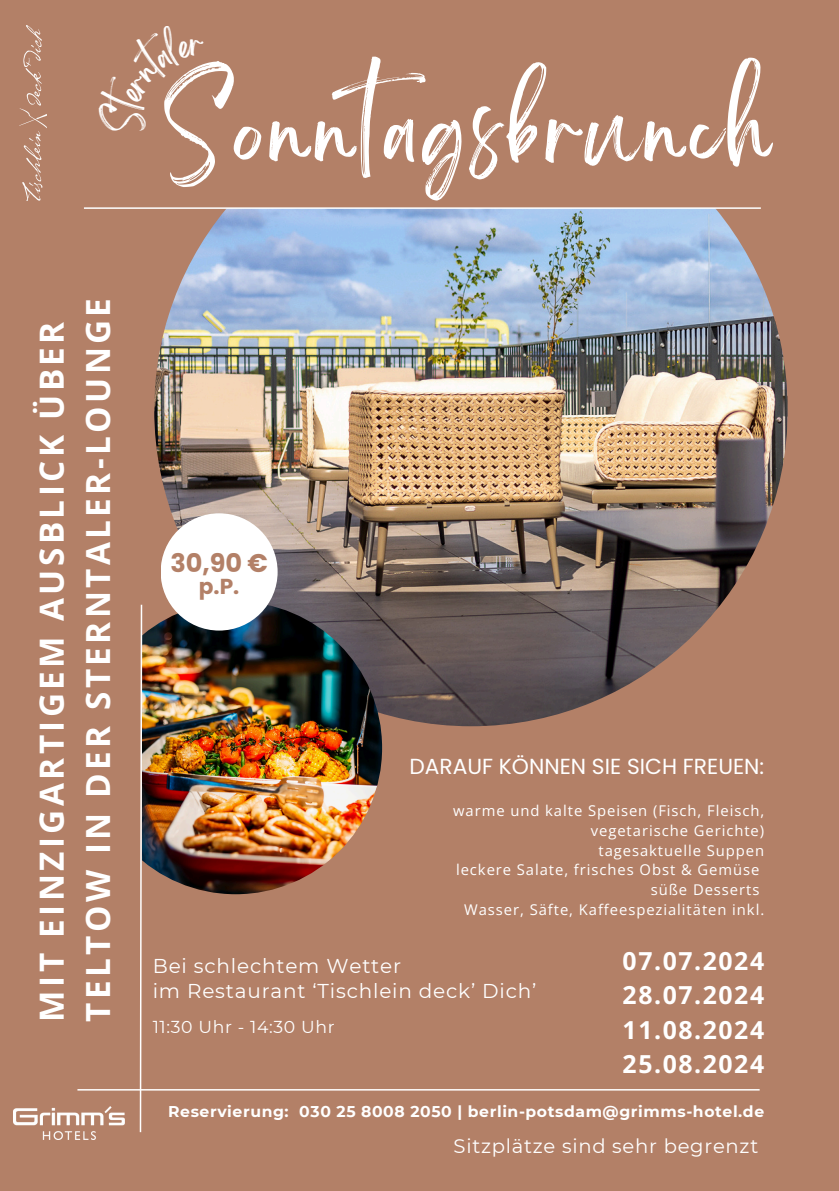
<style>
.page{position:relative;width:839px;height:1191px;background:#fff}
.page>*{position:absolute;margin:0;border:0;box-sizing:border-box;transform-origin:0 0}
.t1{font:80px "Brightwall";letter-spacing:.065em;color:#fff}
.t2{font:700 33.2px/46.6px "Open Sans";letter-spacing:.1em;color:#fff}
.t3{font:700 25.6px "Poppins";color:#b38067}
.t4{font:700 24.8px/34.6px "Open Sans";letter-spacing:.065em;color:#fff;text-align:justify}
.t5{font:21.8px "Poppins";color:#fff}
.t6{font:700 21.6px "Poppins";color:#b38067}
.t7{font:20px "Montserrat";letter-spacing:.04em;color:#fff}
.t8{font:19.6px "Montserrat";letter-spacing:.035em;color:#fff}
.t9{font:17.2px "Montserrat";letter-spacing:.04em;color:#fff}
.t10{font:700 15.6px "Montserrat";letter-spacing:.04em;color:#fff}
.t11{font:14.8px "Open Sans";letter-spacing:.065em;color:#fff}
</style>
<div class="page">
<div style="left:0;top:0;width:838px;height:1191px;background:#b38067"></div>
<img style="left:154px;top:93px;width:633px;height:633px;border-radius:50%">
<img style="left:89px;top:602px;width:293px;height:292px;border-radius:50%">
<div style="left:89px;top:11px;width:749px;height:197px;background:#b38067"></div>
<div style="left:13px;top:431px;width:128px;height:659px;background:#b38067"></div>
<svg style="left:139px;top:604px;width:4px;height:529px"></svg>
<hr style="left:84px;top:207px;width:676px;height:2px;background:#fff">
<hr style="left:77px;top:1089px;width:682px;height:2px;background:#fff">
<img style="left:19px;top:25px;width:27px;height:176px">
<img style="left:13px;top:1107px;width:111px;height:33px">
<div style="left:161px;top:513px;width:116px;height:118px;background:#fff;border-radius:50%"></div>
<h6 class="t2" style="left:28px;top:1022px;width:725px;rotate:-90deg">MIT EINZIGARTIGEM AUSBLICK ÜBER<br>TELTOW IN DER STERNTALER-LOUNGE</h6>
<h4 class="t1" style="left:164px;top:102px;width:606px">Sonntagsbrunch</h4>
<h3 class="t3" style="left:170px;top:545px;width:99px">30,90 €</h3>
<h3 class="t6" style="left:199px;top:571px;width:42px">p.P.</h3>
<h3 class="t5" style="left:409px;top:751px;width:356px">DARAUF KÖNNEN SIE SICH FREUEN:</h3>
<p class="t11" style="left:453px;top:800px;width:312px">warme und kalte Speisen (Fisch, Fleisch,</p>
<p class="t11" style="left:591px;top:820px;width:175px">vegetarische Gerichte)</p>
<p class="t11" style="left:598px;top:840px;width:167px">tagesaktuelle Suppen</p>
<p class="t11" style="left:456px;top:860px;width:305px">leckere Salate, frisches Obst &amp; Gemüse</p>
<p class="t11" style="left:650px;top:879px;width:110px">süße Desserts</p>
<p class="t11" style="left:464px;top:899px;width:301px">Wasser, Säfte, Kaffeespezialitäten inkl.</p>
<h3 class="t4" style="left:622px;top:943px;width:143px">07.07.2024<br>28.07.2024<br>11.08.2024<br>25.08.2024</h3>
<h2 class="t7" style="left:153px;top:953px;width:250px">Bei schlechtem Wetter</h2>
<p class="t7" style="left:153px;top:979px;width:385px">im Restaurant ‘Tischlein deck’ Dich’</p>
<h5 class="t9" style="left:153px;top:1017px;width:183px">11:30 Uhr - 14:30 Uhr</h5>
<p class="t10" style="left:168px;top:1102px;width:597px">Reservierung: 030 25 8008 2050 | berlin-potsdam@grimms-hotel.de</p>
<h3 class="t8" style="left:453px;top:1134px;width:306px">Sitzplätze sind sehr begrenzt</h3>
</div>
